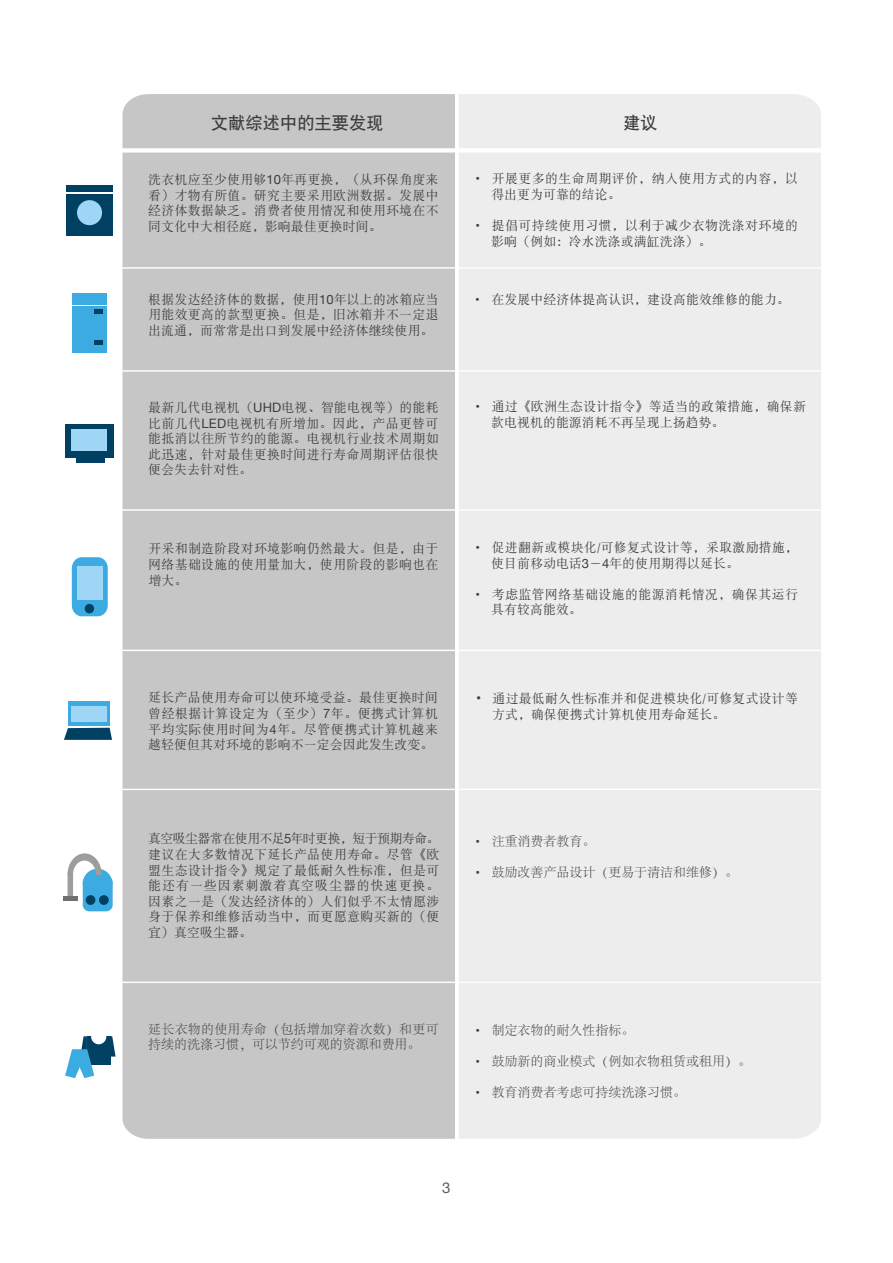
<style>
.page{position:relative;width:893px;height:1263px;background:#fff}
.page>*{position:absolute;margin:0;border:0;box-sizing:border-box;transform-origin:0 0}
.t1{font:17.25px "DFP Hei W7";color:#3c3c3b}
.t2{font:15px "Helvetica Neue";color:#5f5e5e}
.t3{font:12.9px/15.6px "DFP Song W5";letter-spacing:.02em;color:#3c3c3b;text-align:justify}
.t4{font:300 12.9px/15.6px "Adobe Song Std";color:#3c3c3b}
.t5{font:12.9px "DFP Song W5";color:#3c3c3b}
.s1{font-family:"Helvetica Neue"}
.s2{font-family:"Helvetica Neue";font-size:14.4px}
.s3{font-family:"Helvetica Neue";font-weight:400}
</style>
<div class="page">
<div style="left:122px;top:94px;width:333px;height:1045px;background:#c6c6c6"></div>
<div style="left:459px;top:94px;width:362px;height:1045px;background:#ededed"></div>
<hr style="left:76px;top:650px;width:772px;height:1px;background:#fff">
<hr style="left:118px;top:509px;width:730px;height:2px;background:#fff">
<div style="left:84px;top:148px;width:764px;height:5px;background:#fff"></div>
<div style="left:68px;top:702px;width:42px;height:24px;background:#3babe2"></div>
<svg style="left:64px;top:728px;width:48px;height:12px"></svg>
<div style="left:71px;top:706px;width:35px;height:16px;background:#9fd5f5"></div>
<div style="left:87px;top:1036px;width:23px;height:28px;background:#004163"></div>
<svg style="left:110px;top:1036px;width:6px;height:20px"></svg>
<div style="left:91px;top:1029px;width:15px;height:15px;background:#fff;border-radius:50%"></div>
<svg style="left:65px;top:1036px;width:29px;height:42px"></svg>
<div style="left:83px;top:876px;width:30px;height:35px;background:#3babe2;border-radius:7px"></div>
<div style="left:83px;top:869px;width:29px;height:29px;background:#3babe2;border-radius:50%"></div>
<div style="left:86px;top:895px;width:9px;height:10px;background:#004163;border-radius:50%"></div>
<div style="left:99px;top:895px;width:10px;height:10px;background:#004163;border-radius:50%"></div>
<hr style="left:63px;top:897px;width:15px;height:4px;background:#706f6f">
<svg style="left:68px;top:853px;width:34px;height:44px"></svg>
<hr style="left:72px;top:789px;width:776px;height:1px;background:#fff">
<div style="left:65px;top:424px;width:48px;height:33px;background:#004163"></div>
<div style="left:66px;top:185px;width:47px;height:7px;background:#004163"></div>
<div style="left:66px;top:194px;width:47px;height:41px;background:#004163"></div>
<div style="left:77px;top:200px;width:25px;height:25px;background:#9fd5f5;border-radius:50%"></div>
<div style="left:73px;top:306px;width:34px;height:47px;background:#3babe2"></div>
<div style="left:73px;top:293px;width:34px;height:11px;background:#3babe2"></div>
<div style="left:71px;top:429px;width:36px;height:22px;background:#9fd5f5"></div>
<svg style="left:95px;top:309px;width:8px;height:4px"></svg>
<svg style="left:95px;top:341px;width:8px;height:4px"></svg>
<div style="left:76px;top:455px;width:28px;height:8px;background:#004163"></div>
<div style="left:72px;top:557px;width:36px;height:59px;background:#3babe2;border-radius:10px"></div>
<div style="left:85px;top:604px;width:9px;height:9px;background:#004163;border-radius:50%"></div>
<div style="left:77px;top:566px;width:26px;height:34px;background:#9fd5f5"></div>
<hr style="left:76px;top:982px;width:772px;height:1px;background:#fff">
<hr style="left:122px;top:370px;width:726px;height:2px;background:#fff">
<hr style="left:83px;top:267px;width:772px;height:2px;background:#fff">
<h1 class="t1" style="left:211px;top:113px;width:174px">文献综述中的主要发现</h1>
<h1 class="t1" style="left:623px;top:113px;width:36px">建议</h1>
<p class="t3" style="left:148px;top:172px;width:292px">洗衣机应至少使用够<span class="s1">10</span>年再更换，（从环保角度来看）才物有所值。研究主要采用欧洲数据。发展中经济体数据缺乏。消费者使用情况和使用环境在不同文化中大相径庭，影响最佳更换时间。</p>
<p class="t3" style="left:491px;top:171px;width:308px;text-indent:-16px"><span class="s1">•</span> 开展更多的生命周期评价，纳入使用方式的内容，以得出更为可靠的结论。</p>
<p class="t3" style="left:491px;top:217px;width:308px;text-indent:-16px"><span class="s1">•</span> 提倡可持续使用习惯，以利于减少衣物洗涤对环境的影响（例如：冷水洗涤或满缸洗涤）。</p>
<p class="t3" style="left:148px;top:291px;width:292px">根据发达经济体的数据，使用<span class="s1">10</span>年以上的冰箱应当用能效更高的款型更换。但是，旧冰箱并不一定退出流通，而常常是出口到发展中经济体继续使用。</p>
<p class="t5" style="left:475px;top:292px;width:316px"><span class="s1">•</span> 在发展中经济体提高认识，建设高能效维修的能力。</p>
<p class="t3" style="left:148px;top:399px;width:292px">最新几代电视机（<span class="s1">UHD</span>电视、智能电视等）的能耗比前几代<span class="s1">LED</span>电视机有所增加。因此，产品更替可能抵消以往所节约的能源。电视机行业技术周期如此迅速，针对最佳更换时间进行寿命周期评估很快便会失去针对性。</p>
<p class="t3" style="left:491px;top:399px;width:316px;text-indent:-16px"><span class="s1">•</span> 通过《欧洲生态设计指令》等适当的政策措施，确保新款电视机的能源消耗不再呈现上扬趋势。</p>
<p class="t3" style="left:148px;top:541px;width:292px">开采和制造阶段对环境影响仍然最大。但是，由于网络基础设施的使用量加大，使用阶段的影响也在增大。</p>
<p class="t3" style="left:491px;top:539px;width:308px;text-indent:-16px"><span class="s1">•</span> 促进翻新或模块化/可修复式设计等，采取激励措施，使目前移动电话<span class="s1">3</span>－<span class="s1">4</span>年的使用期得以延长。</p>
<p class="t3" style="left:491px;top:586px;width:308px;text-indent:-16px"><span class="s1">•</span> 考虑监管网络基础设施的能源消耗情况，确保其运行具有较高能效。</p>
<p class="t3" style="left:148px;top:690px;width:291px">延长产品使用寿命可以使环境受益。最佳更换时间曾经根据计算设定为（至少）<span class="s1">7</span>年。便携式计算机平均实际使用时间为<span class="s1">4</span>年。尽管便携式计算机越来越轻便但其对环境的影响不一定会因此发生改变。</p>
<p class="t3" style="left:492px;top:690px;width:307px;text-indent:-16px"><span class="s2">•</span> 通过最低耐久性标准并和促进模块化/可修复式设计等方式，确保便携式计算机使用寿命延长。</p>
<p class="t3" style="left:148px;top:831px;width:293px">真空吸尘器常在使用不足<span class="s1">5</span>年时更换，短于预期寿命。建议在大多数情况下延长产品使用寿命。尽管《欧盟生态设计指令》规定了最低耐久性标准，但是可能还有一些因素刺激着真空吸尘器的快速更换。因素之一是（发达经济体的）人们似乎不太情愿涉身于保养和维修活动当中，而更愿意购买新的（便宜）真空吸尘器。</p>
<p class="t4" style="left:475px;top:834px;width:122px"><span class="s3">•</span> 注重消费者教育。</p>
<p class="t4" style="left:475px;top:865px;width:264px"><span class="s3">•</span> 鼓励改善产品设计（更易于清洁和维修）。</p>
<p class="t4" style="left:148px;top:1022px;width:292px">延长衣物的使用寿命（包括增加穿着次数）和更可持续的洗涤习惯，可以节约可观的资源和费用。</p>
<p class="t4" style="left:475px;top:1023px;width:160px"><span class="s3">•</span> 制定衣物的耐久性指标。</p>
<p class="t4" style="left:475px;top:1054px;width:277px"><span class="s3">•</span> 鼓励新的商业模式（例如衣物租赁或租用）。</p>
<p class="t4" style="left:475px;top:1085px;width:212px"><span class="s3">•</span> 教育消费者考虑可持续洗涤习惯。</p>
<p class="t2" style="left:442px;top:1178px;width:10px">3</p>
</div>
